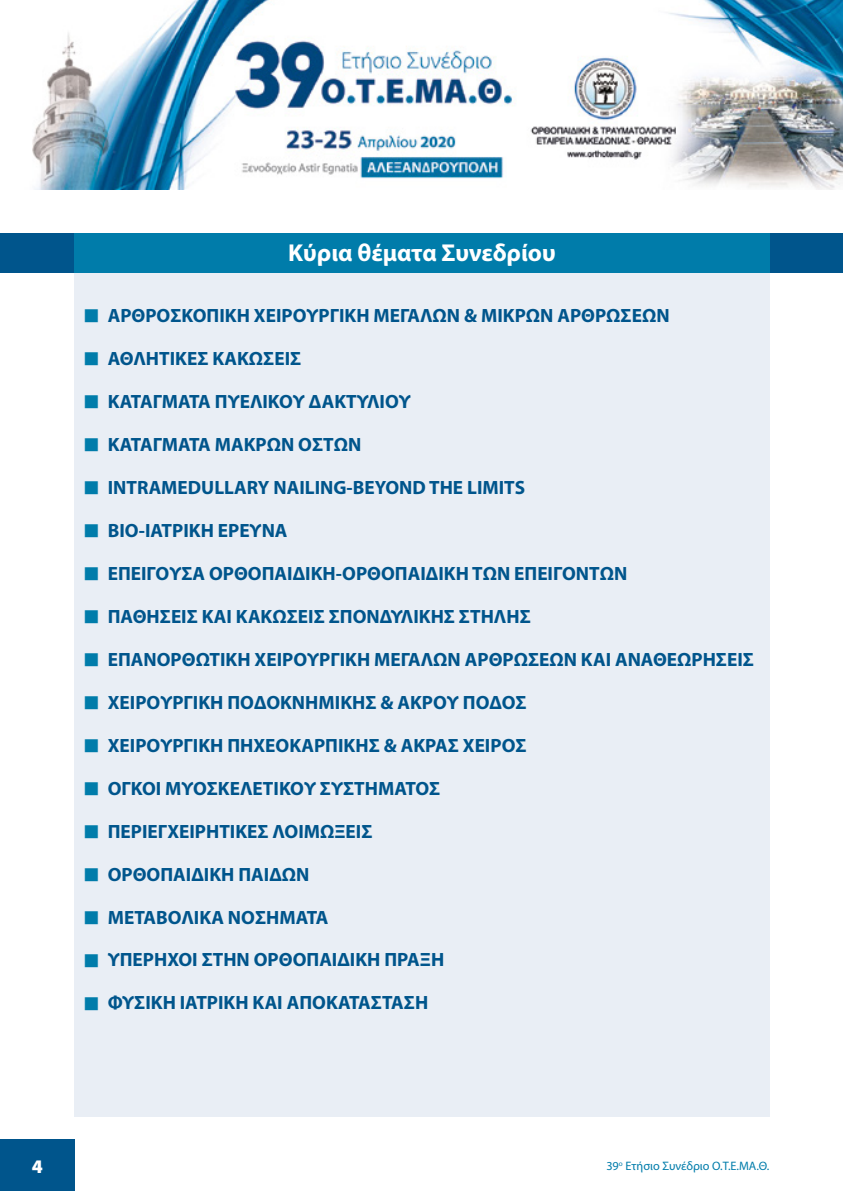
<style>
.page{position:relative;width:844px;height:1191px;background:#fff}
.page>*{position:absolute;margin:0;border:0;box-sizing:border-box;transform-origin:0 0}
.t1{font:700 24.5px "Myriad Pro";color:#fff}
.t2{font:700 19.25px "Myriad Pro";color:#00558c}
.t3{font:900 19.25px "Myriad Pro";color:#fff}
.t4{font:12.25px "Myriad Pro";color:#007caa}
</style>
<div class="page">
<div style="left:0;top:1139px;width:74px;height:52px;background:#00558c"></div>
<img style="left:32px;top:0;width:810px;height:189px">
<div style="left:74px;top:233px;width:695px;height:883px;background:#e9eef5"></div>
<div style="left:0;top:233px;width:842px;height:40px;background:#00558c"></div>
<div style="left:74px;top:233px;width:695px;height:40px;background:#007caa"></div>
<p class="t1" style="left:288px;top:237px;width:269px">Κύρια θέματα Συνεδρίου</p>
<p class="t2" style="left:108px;top:303px;width:563px">ΑΡΘΡΟΣΚΟΠΙΚΗ ΧΕΙΡΟΥΡΓΙΚΗ ΜΕΓΑΛΩΝ &amp; ΜΙΚΡΩΝ ΑΡΘΡΩΣΕΩΝ</p>
<p class="t2" style="left:108px;top:346px;width:195px">ΑΘΛΗΤΙΚΕΣ ΚΑΚΩΣΕΙΣ</p>
<p class="t2" style="left:108px;top:389px;width:304px">ΚΑΤΑΓΜΑΤΑ ΠΥΕΛΙΚΟΥ ΔΑΚΤΥΛΙΟΥ</p>
<p class="t2" style="left:108px;top:432px;width:255px">ΚΑΤΑΓΜΑΤΑ ΜΑΚΡΩΝ ΟΣΤΩΝ</p>
<p class="t2" style="left:108px;top:475px;width:418px">INTRAMEDULLARY NAILING-BEYOND THE LIMITS</p>
<p class="t2" style="left:108px;top:518px;width:181px">ΒΙΟ-ΙΑΤΡΙΚΗ ΕΡΕΥΝΑ</p>
<p class="t2" style="left:108px;top:561px;width:521px">ΕΠΕΙΓΟΥΣΑ ΟΡΘΟΠΑΙΔΙΚΗ-ΟΡΘΟΠΑΙΔΙΚΗ ΤΩΝ ΕΠΕΙΓΟΝΤΩΝ</p>
<p class="t2" style="left:108px;top:604px;width:424px">ΠΑΘΗΣΕΙΣ ΚΑΙ ΚΑΚΩΣΕΙΣ ΣΠΟΝΔΥΛΙΚΗΣ ΣΤΗΛΗΣ</p>
<p class="t2" style="left:108px;top:646px;width:647px">ΕΠΑΝΟΡΘΩΤΙΚΗ ΧΕΙΡΟΥΡΓΙΚΗ ΜΕΓΑΛΩΝ ΑΡΘΡΩΣΕΩΝ ΚΑΙ ΑΝΑΘΕΩΡΗΣΕΙΣ</p>
<p class="t2" style="left:108px;top:689px;width:420px">ΧΕΙΡΟΥΡΓΙΚΗ ΠΟΔΟΚΝΗΜΙΚΗΣ &amp; ΑΚΡΟΥ ΠΟΔΟΣ</p>
<p class="t2" style="left:108px;top:732px;width:420px">ΧΕΙΡΟΥΡΓΙΚΗ ΠΗΧΕΟΚΑΡΠΙΚΗΣ &amp; ΑΚΡΑΣ ΧΕΙΡΟΣ</p>
<p class="t2" style="left:108px;top:775px;width:334px">ΟΓΚΟΙ ΜΥΟΣΚΕΛΕΤΙΚΟΥ ΣΥΣΤΗΜΑΤΟΣ</p>
<p class="t2" style="left:108px;top:818px;width:266px">ΠΕΡΙΕΓΧΕΙΡΗΤΙΚΕΣ ΛΟΙΜΩΞΕΙΣ</p>
<p class="t2" style="left:108px;top:861px;width:203px">ΟΡΘΟΠΑΙΔΙΚΗ ΠΑΙΔΩΝ</p>
<p class="t2" style="left:108px;top:904px;width:222px">ΜΕΤΑΒΟΛΙΚΑ ΝΟΣΗΜΑΤΑ</p>
<p class="t2" style="left:108px;top:947px;width:338px">ΥΠΕΡΗΧΟΙ ΣΤΗΝ ΟΡΘΟΠΑΙΔΙΚΗ ΠΡΑΞΗ</p>
<p class="t2" style="left:108px;top:990px;width:322px">ΦΥΣΙΚΗ ΙΑΤΡΙΚΗ ΚΑΙ ΑΠΟΚΑΤΑΣΤΑΣΗ</p>
<p class="t3" style="left:32px;top:1153px;width:13px">4</p>
<p class="t4" style="left:606px;top:1158px;width:165px">39<sup>o</sup> Ετήσιο Συνέδριο Ο.Τ.Ε.ΜΑ.Θ.</p>
</div>
